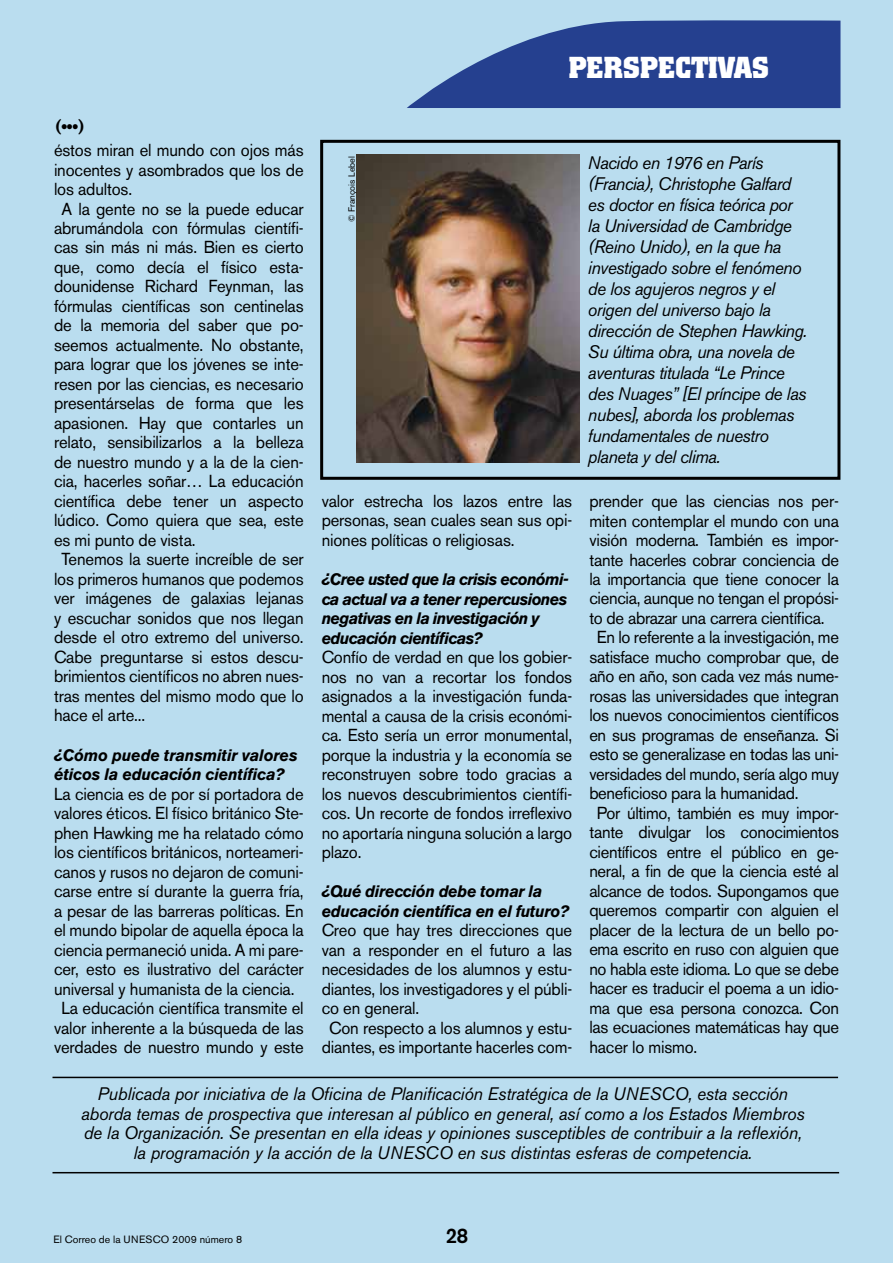
<style>
.page{position:relative;width:893px;height:1263px;background:#baddef}
.page>*{position:absolute;margin:0;border:0;box-sizing:border-box;transform-origin:0 0}
.t1{font:700 30px "Colossalis";letter-spacing:-.01em;color:#fff;scale:.96 1}
.t2{font:500 21px "Akzidenz Grotesk BE";color:#000;scale:.96 1}
.t3{font:italic 18px/21px "Akzidenz Grotesk BE";letter-spacing:-.03em;color:#000;scale:.96 1}
.t4{font:italic 18px/19.5px "Akzidenz Grotesk BE";letter-spacing:-.01em;color:#000;text-align:center;scale:.96 1}
.t5{font:500 18px "Akzidenz Grotesk BE";color:#000;scale:.96 1}
.t6{font:17.25px/19.5px "Akzidenz Grotesk BE";letter-spacing:-.01em;color:#000;text-align:justify;scale:.96 1}
.t7{font:italic 700 16.5px/19.5px "Akzidenz Grotesk BE";letter-spacing:-.02em;color:#000;scale:.96 1}
.t8{font:italic 700 16.5px/19.5px "Akzidenz Grotesk BE";letter-spacing:-.04em;color:#000;scale:.96 1}
.t9{font:10.5px "Akzidenz Grotesk BE";color:#000}
.t10{font:9px "Akzidenz Grotesk BE";color:#000}
</style>
<div class="page">
<img style="left:356px;top:155px;width:223px;height:307px">
<div style="left:320px;top:140px;width:520px;height:340px;border:3px solid #000"></div>
<hr style="left:52px;top:1077px;width:786px;height:1px;background:#000">
<hr style="left:52px;top:1172px;width:787px;height:1px;background:#000">
<svg style="left:407px;top:20px;width:433px;height:88px"></svg>
<p class="t5" style="left:55px;top:115px;width:32px">(•••)</p>
<h1 class="t1" style="left:569px;top:50px;width:210px">PERSPECTIVAS</h1>
<p class="t6" style="left:54px;top:140px;width:262px">éstos miran el mundo con ojos más</p>
<p class="t6" style="left:54px;top:160px;width:262px">inocentes y asombrados que los de</p>
<p class="t6" style="left:54px;top:179px;width:83px">los adultos.</p>
<p class="t6" style="left:62px;top:199px;width:254px">A la gente no se la puede educar</p>
<p class="t6" style="left:54px;top:218px;width:262px">abrumándola con fórmulas científi-</p>
<p class="t6" style="left:54px;top:238px;width:262px">cas sin más ni más. Bien es cierto</p>
<p class="t6" style="left:54px;top:257px;width:262px">que, como decía el físico esta-</p>
<p class="t6" style="left:54px;top:277px;width:262px">dounidense Richard Feynman, las</p>
<p class="t6" style="left:54px;top:296px;width:262px">fórmulas científicas son centinelas</p>
<p class="t6" style="left:54px;top:316px;width:262px">de la memoria del saber que po-</p>
<p class="t6" style="left:54px;top:335px;width:262px">seemos actualmente. No obstante,</p>
<p class="t6" style="left:54px;top:355px;width:262px">para lograr que los jóvenes se inte-</p>
<p class="t6" style="left:54px;top:374px;width:262px">resen por las ciencias, es necesario</p>
<p class="t6" style="left:54px;top:394px;width:262px">presentárselas de forma que les</p>
<p class="t6" style="left:54px;top:413px;width:262px">apasionen. Hay que contarles un</p>
<p class="t6" style="left:54px;top:433px;width:262px">relato, sensibilizarlos a la belleza</p>
<p class="t6" style="left:54px;top:452px;width:262px">de nuestro mundo y a la de la cien-</p>
<p class="t6" style="left:54px;top:472px;width:262px">cia, hacerles soñar… La educación</p>
<p class="t6" style="left:54px;top:491px;width:262px">científica debe tener un aspecto</p>
<p class="t6" style="left:54px;top:511px;width:262px">lúdico. Como quiera que sea, este</p>
<p class="t6" style="left:54px;top:530px;width:149px">es mi punto de vista.</p>
<p class="t6" style="left:62px;top:550px;width:254px">Tenemos la suerte increíble de ser</p>
<p class="t6" style="left:54px;top:569px;width:262px">los primeros humanos que podemos</p>
<p class="t6" style="left:54px;top:589px;width:262px">ver imágenes de galaxias lejanas</p>
<p class="t6" style="left:54px;top:608px;width:262px">y escuchar sonidos que nos llegan</p>
<p class="t6" style="left:54px;top:628px;width:262px">desde el otro extremo del universo.</p>
<p class="t6" style="left:54px;top:647px;width:262px">Cabe preguntarse si estos descu-</p>
<p class="t6" style="left:54px;top:667px;width:262px">brimientos científicos no abren nues-</p>
<p class="t6" style="left:54px;top:686px;width:262px">tras mentes del mismo modo que lo</p>
<p class="t6" style="left:54px;top:706px;width:96px">hace el arte...</p>
<p class="t7" style="left:54px;top:745px;width:255px">¿Cómo puede transmitir valores éticos la educación científica?</p>
<p class="t6" style="left:54px;top:784px;width:262px;text-align:center">La ciencia es de por sí portadora de valores éticos. El físico británico Ste&shy;phen Hawking me ha relatado cómo los científicos británicos, norteameri&shy;canos y rusos no dejaron de comuni&shy;carse entre sí durante la guerra fría, a pesar de las barreras políticas. En el mundo bipolar de aquella época la ciencia permaneció unida. A mi pare&shy;cer, esto es ilustrativo del carácter universal y humanista de la ciencia.<br>La educación científica transmite el valor inherente a la búsqueda de las verdades de nuestro mundo y este</p>
<p class="t3" style="left:588px;top:152px;width:230px">Nacido en 1976 en París (Francia), Christophe Galfard es doctor en física teórica por la Universidad de Cambridge (Reino Unido), en la que ha investigado sobre el fenómeno de los agujeros negros y el origen del universo bajo la dirección de Stephen Hawking.<br>Su última obra, una novela de aventuras titulada “Le Prince des Nuages” [El príncipe de las nubes], aborda los problemas fundamentales de nuestro planeta y del clima.</p>
<p class="t10" style="left:346px;top:222px;width:68px;rotate:-90deg">© François Lebel</p>
<p class="t6" style="left:322px;top:491px;width:262px">valor estrecha los lazos entre las personas, sean cuales sean sus opi&shy;niones políticas o religiosas.</p>
<p class="t8" style="left:322px;top:570px;width:259px">¿Cree usted que la crisis económi&shy;ca actual va a tener repercusiones negativas en la investigación y educación científicas?</p>
<p class="t6" style="left:322px;top:647px;width:262px">Confío de verdad en que los gobier&shy;nos no van a recortar los fondos asignados a la investigación funda&shy;mental a causa de la crisis económi&shy;ca. Esto sería un error monumental, porque la industria y la economía se reconstruyen sobre todo gracias a los nuevos descubrimientos científi&shy;cos. Un recorte de fondos irreflexivo no aportaría ninguna solución a largo plazo.</p>
<p class="t7" style="left:322px;top:882px;width:259px">¿Qué dirección debe tomar la educación científica en el futuro?</p>
<p class="t6" style="left:322px;top:920px;width:262px">Creo que hay tres direcciones que</p>
<p class="t6" style="left:322px;top:940px;width:262px">van a responder en el futuro a las</p>
<p class="t6" style="left:322px;top:959px;width:262px">necesidades de los alumnos y estu-</p>
<p class="t6" style="left:322px;top:979px;width:262px">diantes, los investigadores y el públi-</p>
<p class="t6" style="left:322px;top:998px;width:103px">co en general.</p>
<p class="t6" style="left:329px;top:1018px;width:255px">Con respecto a los alumnos y estu-</p>
<p class="t6" style="left:322px;top:1037px;width:262px">diantes, es importante hacerles com-</p>
<p class="t6" style="left:589px;top:491px;width:262px">prender que las ciencias nos per-</p>
<p class="t6" style="left:589px;top:511px;width:262px">miten contemplar el mundo con una</p>
<p class="t6" style="left:589px;top:530px;width:262px">visión moderna. También es impor-</p>
<p class="t6" style="left:589px;top:550px;width:262px">tante hacerles cobrar conciencia de</p>
<p class="t6" style="left:589px;top:569px;width:262px">la importancia que tiene conocer la</p>
<p class="t6" style="left:589px;top:589px;width:262px">ciencia, aunque no tengan el propósi-</p>
<p class="t6" style="left:589px;top:608px;width:246px">to de abrazar una carrera científica.</p>
<p class="t6" style="left:597px;top:628px;width:254px">En lo referente a la investigación, me</p>
<p class="t6" style="left:589px;top:647px;width:262px">satisface mucho comprobar que, de</p>
<p class="t6" style="left:589px;top:667px;width:262px">año en año, son cada vez más nume-</p>
<p class="t6" style="left:589px;top:686px;width:262px">rosas las universidades que integran</p>
<p class="t6" style="left:589px;top:706px;width:262px">los nuevos conocimientos científicos</p>
<p class="t6" style="left:589px;top:725px;width:262px">en sus programas de enseñanza. Si</p>
<p class="t6" style="left:589px;top:745px;width:262px">esto se generalizase en todas las uni-</p>
<p class="t6" style="left:589px;top:764px;width:262px">versidades del mundo, sería algo muy</p>
<p class="t6" style="left:589px;top:784px;width:219px">beneficioso para la humanidad.</p>
<p class="t6" style="left:597px;top:803px;width:254px">Por último, también es muy impor-</p>
<p class="t6" style="left:589px;top:823px;width:262px">tante divulgar los conocimientos</p>
<p class="t6" style="left:589px;top:842px;width:262px">científicos entre el público en ge-</p>
<p class="t6" style="left:589px;top:862px;width:262px">neral, a fin de que la ciencia esté al</p>
<p class="t6" style="left:589px;top:881px;width:262px">alcance de todos. Supongamos que</p>
<p class="t6" style="left:589px;top:901px;width:262px">queremos compartir con alguien el</p>
<p class="t6" style="left:589px;top:920px;width:262px">placer de la lectura de un bello po-</p>
<p class="t6" style="left:589px;top:940px;width:262px">ema escrito en ruso con alguien que</p>
<p class="t6" style="left:589px;top:959px;width:262px">no habla este idioma. Lo que se debe</p>
<p class="t6" style="left:589px;top:979px;width:262px">hacer es traducir el poema a un idio-</p>
<p class="t6" style="left:589px;top:998px;width:262px">ma que esa persona conozca. Con</p>
<p class="t6" style="left:589px;top:1018px;width:262px">las ecuaciones matemáticas hay que</p>
<p class="t6" style="left:589px;top:1037px;width:114px">hacer lo mismo.</p>
<p class="t4" style="left:81px;top:1084px;width:755px">Publicada por iniciativa de la Oficina de Planificación Estratégica de la UNESCO, esta sección aborda temas de prospectiva que interesan al público en general, así como a los Estados Miembros de la Organización. Se presentan en ella ideas y opiniones susceptibles de contribuir a la reflexión, la programación y la acción de la UNESCO en sus distintas esferas de competencia.</p>
<p class="t9" style="left:53px;top:1233px;width:190px">El Correo de la UNESCO 2009 número 8</p>
<p class="t2" style="left:446px;top:1223px;width:25px">28</p>
</div>
